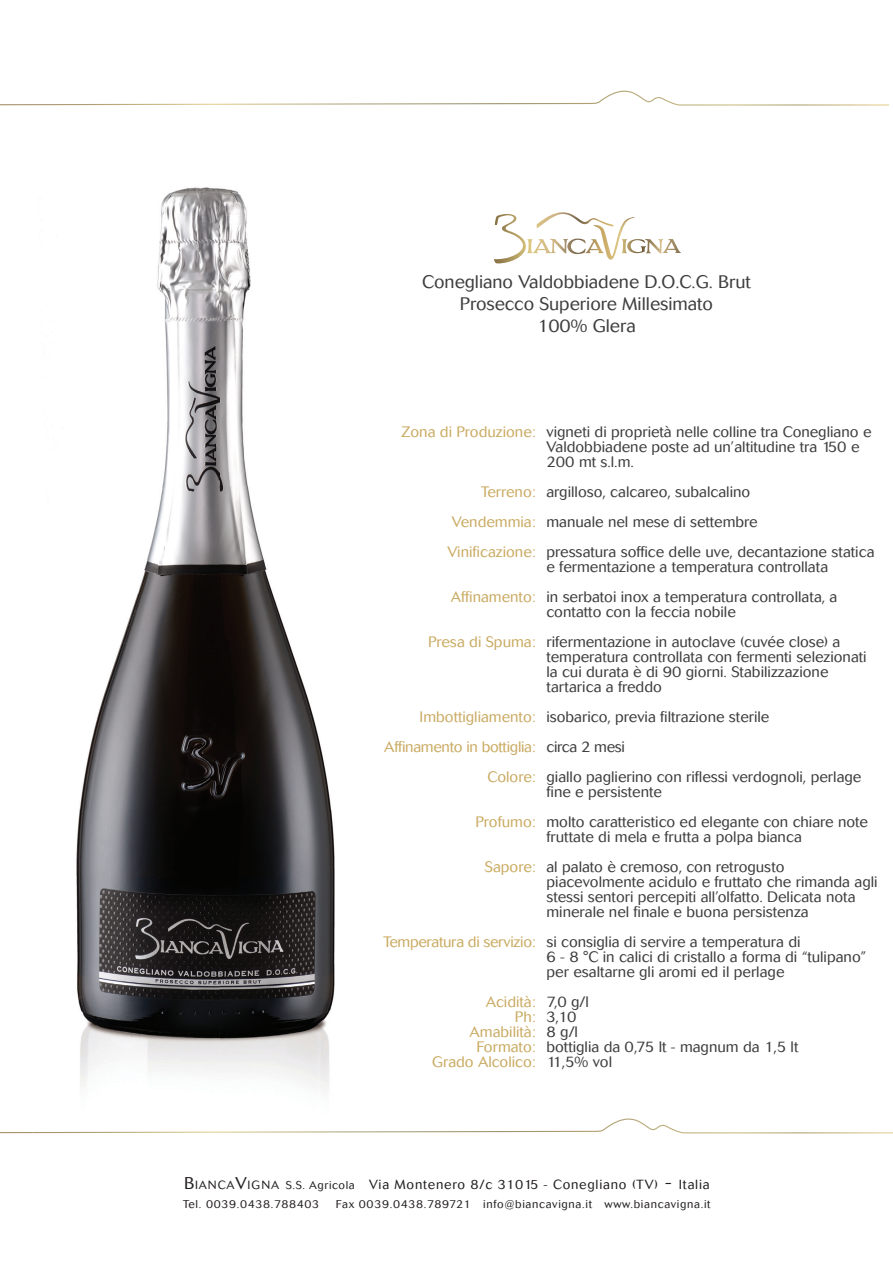
<style>
.page{position:relative;width:893px;height:1263px;background:#fff}
.page>*{position:absolute;margin:0;border:0;box-sizing:border-box;transform-origin:0 0}
.t1{font:300 18px/21.6px "Cosmos";color:#3e3e3f;text-align:center}
.t2{font:300 15px/15px "Cosmos";color:#3e3e3f}
.t3{font:300 15px/30px "Cosmos";color:#caab63;text-align:right}
.t4{font:300 15px "Cosmos";letter-spacing:-.02em;color:#caab63}
.t5{font:300 13.2px "Cosmos";letter-spacing:.06em;color:#231f20}
.t6{font:300 11.25px "Cosmos";letter-spacing:.06em;color:#231f20}
.s1{font-size:16.8px}
.s2{font-size:11.85px}
.s3{font-size:11.25px}
.s4{font-size:20.7px}
</style>
<div class="page">
<svg style="left:0;top:1118px;width:893px;height:15px"></svg>
<img style="left:33px;top:187px;width:327px;height:944px">
<img style="left:33px;top:1131px;width:327px;height:2px">
<svg style="left:494px;top:212px;width:140px;height:52px"></svg>
<svg style="left:0;top:90px;width:889px;height:16px"></svg>
<p class="t1" style="left:422px;top:272px;width:330px">Conegliano Valdobbiadene D.O.C.G. Brut<br>Prosecco Superiore Millesimato<br>100% Glera</p>
<p class="t3" style="left:401px;top:416px;width:136px">Zona di Produzione:</p>
<p class="t3" style="left:447px;top:476px;width:90px">Terreno:<br>Vendemmia:<br>Vinificazione:</p>
<p class="t3" style="left:451px;top:581px;width:86px">Affinamento:</p>
<p class="t3" style="left:428px;top:626px;width:109px">Presa di Spuma:</p>
<p class="t3" style="left:384px;top:701px;width:153px">Imbottigliamento:<br>Affinamento in bottiglia:<br>Colore:</p>
<p class="t3" style="left:476px;top:806px;width:62px">Profumo:</p>
<p class="t3" style="left:485px;top:851px;width:53px">Sapore:</p>
<p class="t4" style="left:383px;top:933px;width:154px">Temperatura di servizio:</p>
<p class="t3" style="left:432px;top:994px;width:105px;line-height:15px">Acidità:<br>Ph:<br>Amabilità:<br>Formato:<br>Grado Alcolico:</p>
<p class="t2" style="left:546px;top:424px;width:326px">vigneti di proprietà nelle colline tra Conegliano e<br>Valdobbiadene poste ad un’altitudine tra 150 e<br>200 mt s.l.m.</p>
<p class="t2" style="left:546px;top:476px;width:329px;line-height:30px">argilloso, calcareo, subalcalino<br>manuale nel mese di settembre<br>pressatura soffice delle uve, decantazione statica</p>
<p class="t2" style="left:546px;top:551px;width:292px;line-height:30px">e fermentazione a temperatura controllata in serbatoi inox a temperatura controllata, a</p>
<p class="t2" style="left:546px;top:596px;width:295px;line-height:30px">contatto con la feccia nobile rifermentazione in autoclave (cuvée close) a</p>
<p class="t2" style="left:546px;top:649px;width:322px">temperatura controllata con fermenti selezionati la cui durata è di 90 giorni. Stabilizzazione tartarica a freddo</p>
<p class="t2" style="left:546px;top:701px;width:316px;line-height:30px">isobarico, previa filtrazione sterile<br>circa 2 mesi<br>giallo paglierino con riflessi verdognoli, perlage</p>
<p class="t2" style="left:546px;top:776px;width:323px;line-height:30px">fine e persistente<br>molto caratteristico ed elegante con chiare note</p>
<p class="t2" style="left:546px;top:821px;width:257px;line-height:30px">fruttate di mela e frutta a polpa bianca al palato è cremoso, con retrogusto</p>
<p class="t2" style="left:546px;top:874px;width:333px">piacevolmente acidulo e fruttato che rimanda agli stessi sentori percepiti all’olfatto. Delicata nota minerale nel finale e buona persistenza</p>
<p class="t2" style="left:546px;top:934px;width:321px">si consiglia di servire a temperatura di<br>6 - 8 °C in calici di cristallo a forma di “tulipano” per esaltarne gli aromi ed il perlage</p>
<p class="t2" style="left:546px;top:994px;width:253px">7,0 g/l<br>3,10<br>8 g/l<br>bottiglia da 0,75 lt - magnum da 1,5 lt<br>11,5% vol</p>
<p class="t5" style="left:184px;top:1176px;width:527px"><span class="s1">B</span><span class="s2">IANCA</span><span class="s1">V</span><span class="s2">IGNA</span> <span class="s3">S.S. A</span><span class="s3">gricola</span> Via Montenero 8/c 31015 - Conegliano (TV) <span class="s4">-</span> Italia</p>
<p class="t6" style="left:183px;top:1197px;width:138px">Tel. 0039.0438.788403</p>
<p class="t6" style="left:336px;top:1197px;width:376px">Fax 0039.0438.789721 info@biancavigna.it www.biancavigna.it</p>
</div>
